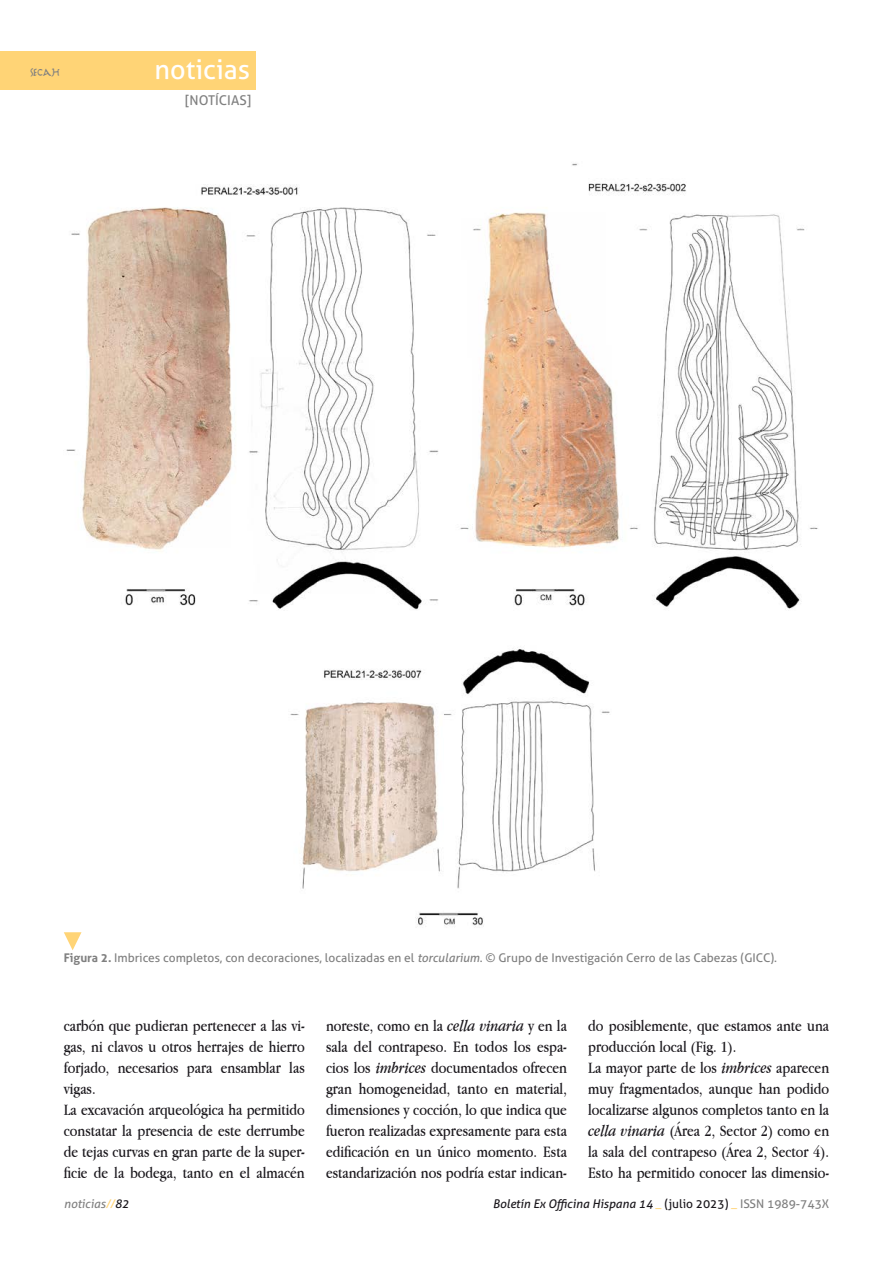
<style>
.page{position:relative;width:893px;height:1263px;background:#fff}
.page>*{position:absolute;margin:0;border:0;box-sizing:border-box;transform-origin:0 0}
.t1{font:27px "Aller";color:#fff}
.t2{font:18px "Marathon II";color:#808080}
.t3{font:16.5px/21px "Apple Garamond";color:#1a171c}
.t4{font:13.5px "Aller";color:#808080}
.t5{font:12px "Aller";color:#808080}
.t6{font:italic 12px "Aller";color:#1a171c}
.t7{font:italic 12px "Aller";color:#808080}
.s1{font-weight:700}
.s2{font-style:italic}
.s3{color:#ffd476}
.s4{color:#1a171c}
.s5{font-style:normal;color:#ffd476}
.s6{font-style:normal}
.s7{font-style:normal;color:#808080}
</style>
<div class="page">
<div style="left:0;top:51px;width:255px;height:38px;background:#ffd476"></div>
<img style="left:66px;top:163px;width:752px;height:770px">
<svg style="left:64px;top:932px;width:17px;height:18px"></svg>
<p class="t2" style="left:31px;top:64px;width:31px">secah</p>
<h1 class="t1" style="left:154px;top:53px;width:97px">noticias</h1>
<p class="t4" style="left:185px;top:92px;width:67px">[NOTÍCIAS]</p>
<p class="t5" style="left:64px;top:951px;width:715px"><span class="s1">Figura 2.</span> Imbrices completos, con decoraciones, localizadas en el <span class="s2">torcularium</span>. © Grupo de Investigación Cerro de las Cabezas (GICC).</p>
<p class="t3" style="left:64px;top:1015px;width:242px">carbón que pudieran pertenecer a las vi&shy;gas, ni clavos u otros herrajes de hierro forjado, necesarios para ensamblar las vigas.<br>La excavación arqueológica ha permitido constatar la presencia de este derrumbe de tejas curvas en gran parte de la super&shy;ficie de la bodega, tanto en el almacén</p>
<p class="t3" style="left:326px;top:1015px;width:242px;text-align:justify">noreste, como en la <span class="s2">cella vinaria</span> y en la sala del contrapeso. En todos los espa&shy;cios los <span class="s2">imbrices</span> documentados ofrecen gran homogeneidad, tanto en material, dimensiones y cocción, lo que indica que fueron realizadas expresamente para esta edificación en un único momento. Esta estandarización nos podría estar indican-</p>
<p class="t3" style="left:588px;top:1015px;width:242px">do posiblemente, que estamos ante una producción local (Fig. 1).<br>La mayor parte de los <span class="s2">imbrices</span> aparecen muy fragmentados, aunque han podido localizarse algunos completos tanto en la <span class="s2">cella vinaria</span> (Área 2, Sector 2) como en la sala del contrapeso (Área 2, Sector 4).<br>Esto ha permitido conocer las dimensio-</p>
<p class="t7" style="left:64px;top:1196px;width:67px">noticias<span class="s3">//</span><span class="s4">82</span></p>
<p class="t6" style="left:493px;top:1196px;width:338px">Boletín Ex Officina Hispana 14 <span class="s5">_</span> <span class="s6">(julio 2023)</span> <span class="s5">_</span> <span class="s7">ISSN 1989-743X</span></p>
</div>
